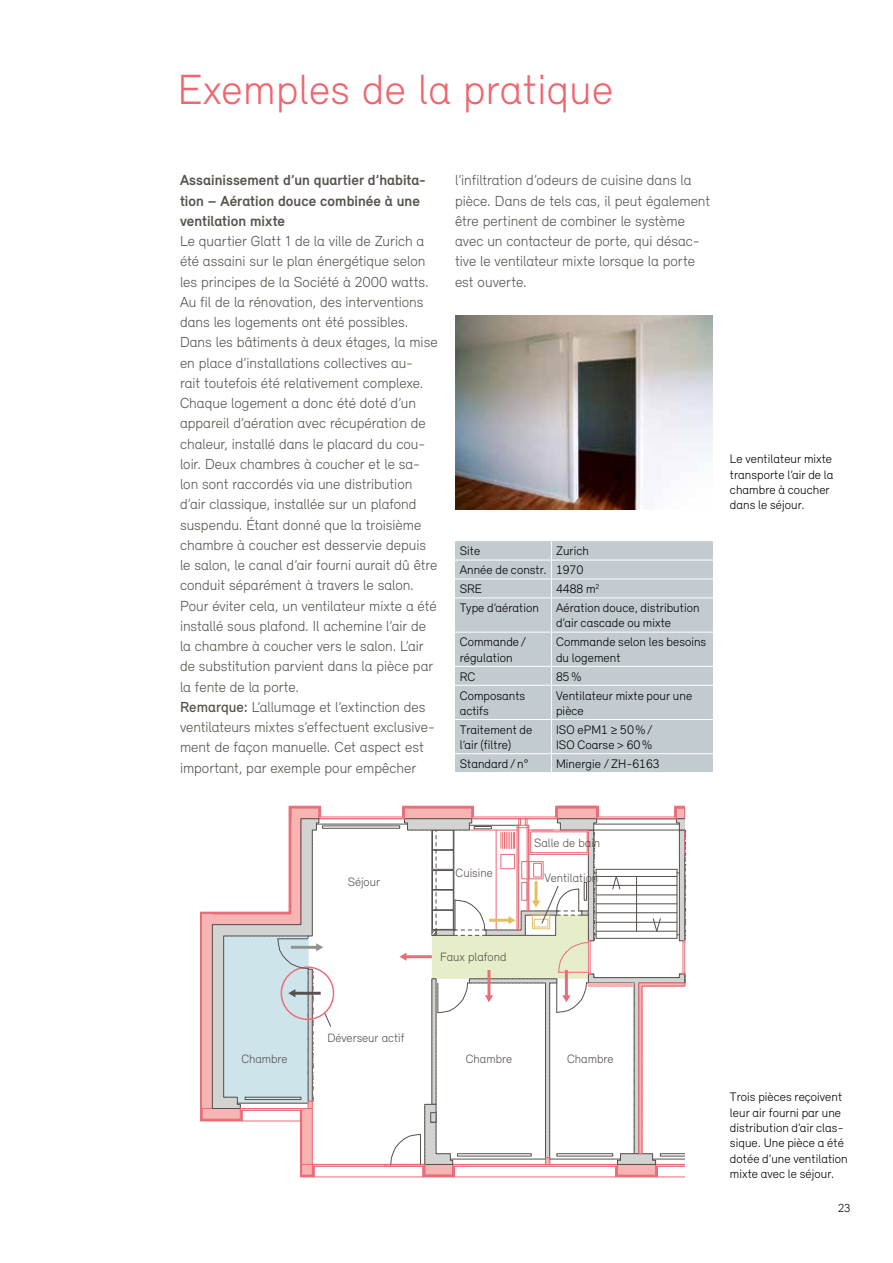
<style>
.page{position:relative;width:893px;height:1263px;background:#fff}
.page>*{position:absolute;margin:0;border:0;box-sizing:border-box;transform-origin:0 0}
.t1{font:300 43.5px "Relevant";letter-spacing:.01em;color:#ed6770}
.t2{font:300 15px/20.2px "Relevant";color:#57544b}
.t3{font:700 15px/20.2px "Relevant";letter-spacing:.005em;color:#57544b}
.t4{font:300 12.75px/15.3px "Relevant";letter-spacing:.005em;color:#000}
.t5{font:300 12.45px "Relevant";color:#57514d}
.t6{font:300 12px "Relevant";color:#000}
.s1{font-weight:500}
</style>
<div class="page">
<svg style="left:300px;top:819px;width:385px;height:359px"></svg>
<div style="left:312px;top:1164px;width:113px;height:2px;border:1px solid #e96c77"></div>
<div style="left:319px;top:817px;width:86px;height:2px;border:1px solid #e96c77"></div>
<div style="left:314px;top:1166px;width:109px;height:11px;border:1px solid #e96c77"></div>
<hr style="left:316px;top:824px;width:91px;height:1px;background:#57514d">
<div style="left:385px;top:1164px;width:40px;height:2px;border:1px solid #e96c77"></div>
<svg style="left:200px;top:806px;width:131px;height:371px"></svg>
<hr style="left:278px;top:938px;width:30px;height:1px;background:#57514d">
<svg style="left:390px;top:806px;width:296px;height:371px"></svg>
<div style="left:455px;top:541px;width:258px;height:231px;background:#c2cbcf"></div>
<hr style="left:455px;top:579px;width:96px;height:1px;background:#fff">
<hr style="left:455px;top:632px;width:96px;height:1px;background:#fff">
<hr style="left:455px;top:685px;width:96px;height:1px;background:#fff">
<hr style="left:455px;top:560px;width:96px;height:1px;background:#fff">
<hr style="left:455px;top:597px;width:96px;height:1px;background:#fff">
<svg style="left:551px;top:541px;width:1px;height:56px"></svg>
<hr style="left:551px;top:598px;width:1px;height:34px;background:#fff">
<hr style="left:551px;top:632px;width:1px;height:34px;background:#fff">
<svg style="left:551px;top:667px;width:1px;height:18px"></svg>
<hr style="left:551px;top:686px;width:1px;height:33px;background:#fff">
<hr style="left:551px;top:560px;width:162px;height:1px;background:#fff">
<hr style="left:551px;top:579px;width:162px;height:1px;background:#fff">
<hr style="left:551px;top:597px;width:162px;height:1px;background:#fff">
<hr style="left:551px;top:632px;width:162px;height:1px;background:#fff">
<hr style="left:551px;top:685px;width:162px;height:1px;background:#fff">
<hr style="left:455px;top:719px;width:96px;height:1px;background:#fff">
<hr style="left:551px;top:720px;width:1px;height:33px;background:#fff">
<svg style="left:551px;top:754px;width:1px;height:18px"></svg>
<hr style="left:551px;top:719px;width:162px;height:1px;background:#fff">
<hr style="left:455px;top:666px;width:96px;height:1px;background:#fff">
<hr style="left:551px;top:666px;width:162px;height:1px;background:#fff">
<hr style="left:455px;top:753px;width:96px;height:1px;background:#fff">
<hr style="left:551px;top:753px;width:162px;height:1px;background:#fff">
<img style="left:455px;top:316px;width:258px;height:193px">
<h1 class="t1" style="left:178px;top:64px;width:437px">Exemples de la pratique</h1>
<p class="t3" style="left:180px;top:170px;width:247px">Assainissement d’un quartier d’habita&shy;tion – Aération douce combinée à une ventilation mixte</p>
<p class="t2" style="left:180px;top:231px;width:259px">Le quartier Glatt 1 de la ville de Zurich a été assaini sur le plan énergétique selon les principes de la Société à 2000 watts.<br>Au fil de la rénovation, des interventions dans les logements ont été possibles.<br>Dans les bâtiments à deux étages, la mise en place d’installations collectives au-<br>rait toutefois été relativement complexe.<br>Chaque logement a donc été doté d’un appareil d’aération avec récupération de chaleur, installé dans le placard du cou&shy;loir. Deux chambres à coucher et le sa&shy;lon sont raccordés via une distribution d’air classique, installée sur un plafond suspendu. Étant donné que la troisième chambre à coucher est desservie depuis le salon, le canal d’air fourni aurait dû être conduit séparément à travers le salon.<br>Pour éviter cela, un ventilateur mixte a été installé sous plafond. Il achemine l’air de la chambre à coucher vers le salon. L’air de substitution parvient dans la pièce par la fente de la porte.<br><span class="s1">Remarque:</span> L’allumage et l’extinction des ventilateurs mixtes s’effectuent exclusive&shy;ment de façon manuelle. Cet aspect est important, par exemple pour empêcher</p>
<p class="t2" style="left:455px;top:170px;width:257px">l’infiltration d’odeurs de cuisine dans la pièce. Dans de tels cas, il peut également être pertinent de combiner le système avec un contacteur de porte, qui désac&shy;tive le ventilateur mixte lorsque la porte est ouverte.</p>
<p class="t4" style="left:460px;top:543px;width:22px">Site</p>
<p class="t4" style="left:460px;top:541px;width:131px;line-height:18.9px;text-indent:96px">Zurich<br>Année de constr. 1970<br>SRE</p>
<p class="t4" style="left:556px;top:581px;width:45px">4488 m<sup>2</sup></p>
<p class="t4" style="left:460px;top:600px;width:81px">Type d’aération</p>
<p class="t4" style="left:556px;top:600px;width:145px">Aération douce, distribution d’air cascade ou mixte</p>
<p class="t4" style="left:460px;top:634px;width:68px">Commande / régulation</p>
<p class="t4" style="left:556px;top:634px;width:152px">Commande selon les besoins du logement</p>
<p class="t4" style="left:460px;top:668px;width:17px">RC</p>
<p class="t4" style="left:556px;top:668px;width:27px">85%</p>
<p class="t4" style="left:460px;top:687px;width:67px">Composants actifs</p>
<p class="t4" style="left:556px;top:687px;width:138px">Ventilateur mixte pour une pièce</p>
<p class="t4" style="left:460px;top:721px;width:74px">Traitement de l’air (filtre)</p>
<p class="t4" style="left:556px;top:721px;width:98px">ISO ePM1 ≥ 50%/<br>ISO Coarse &gt; 60%</p>
<p class="t4" style="left:460px;top:756px;width:70px">Standard / n°</p>
<p class="t4" style="left:556px;top:756px;width:105px">Minergie / ZH-6163</p>
<p class="t4" style="left:730px;top:451px;width:105px">Le ventilateur mixte transporte l’air de la chambre à coucher dans le séjour.</p>
<p class="t5" style="left:348px;top:874px;width:34px">Séjour</p>
<p class="t5" style="left:456px;top:865px;width:39px">Cuisine</p>
<p class="t5" style="left:534px;top:836px;width:68px">Salle de bain</p>
<p class="t5" style="left:544px;top:870px;width:55px">Ventilation</p>
<p class="t5" style="left:440px;top:949px;width:68px">Faux plafond</p>
<p class="t5" style="left:327px;top:1030px;width:79px">Déverseur actif</p>
<p class="t5" style="left:241px;top:1051px;width:48px">Chambre</p>
<p class="t5" style="left:466px;top:1051px;width:48px">Chambre</p>
<p class="t5" style="left:567px;top:1051px;width:48px">Chambre</p>
<p class="t4" style="left:730px;top:1089px;width:119px">Trois pièces reçoivent leur air fourni par une distribution d’air clas&shy;sique. Une pièce a été dotée d’une ventilation mixte avec le séjour.</p>
<p class="t6" style="left:838px;top:1201px;width:14px">23</p>
</div>
